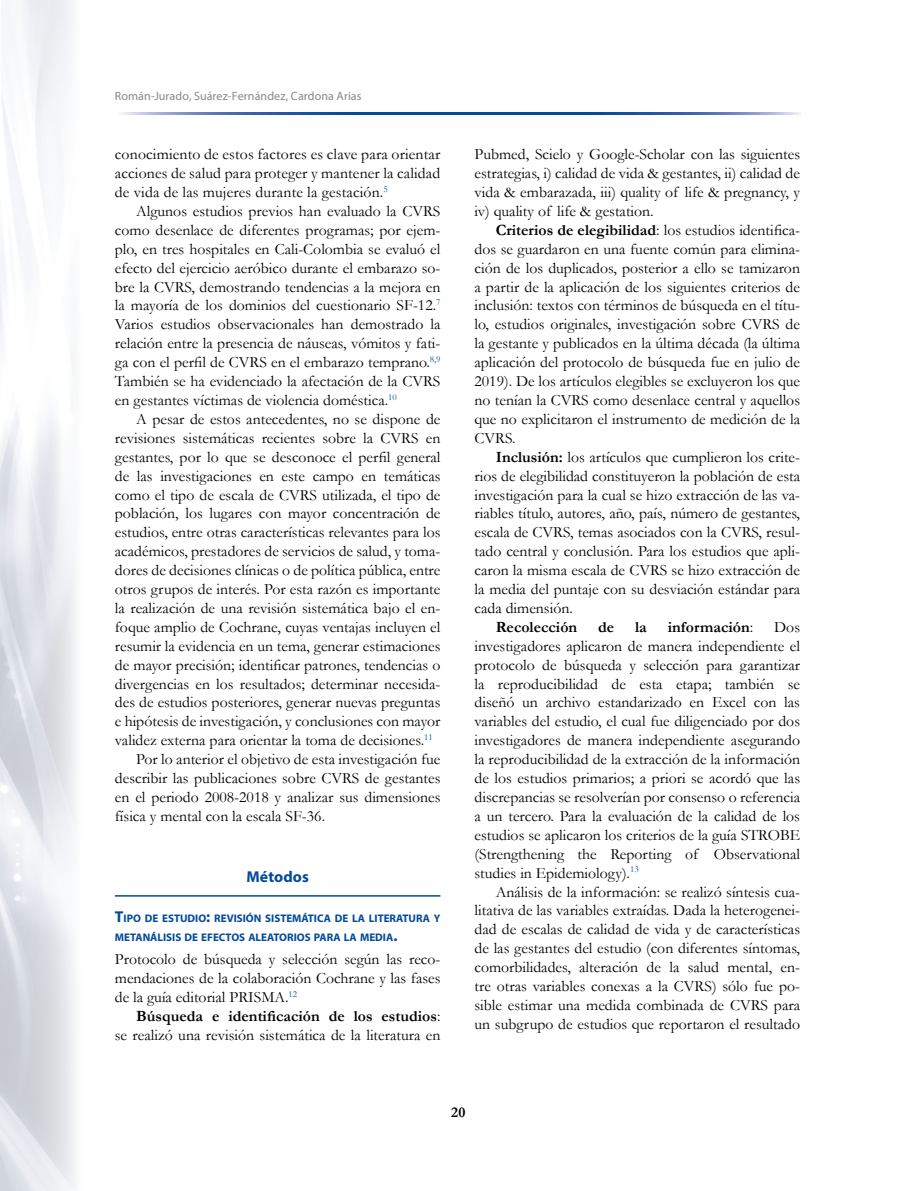
<style>
.page{position:relative;width:915px;height:1191px;background:#fff}
.page>*{position:absolute;margin:0;border:0;box-sizing:border-box;transform-origin:0 0}
.t1{font:15.75px/18.9px "Garamond";color:#000;text-align:justify}
.t2{font:700 15.75px "Garamond";color:#000}
.t3{font:700 15.75px "Myriad Pro";letter-spacing:.005em;color:#004a9a}
.t4{font:700 15px "Garamond";color:#000}
.t5{font:12px "Myriad Pro";letter-spacing:.01em;color:#878787}
.t6{font:700 10.95px/18.8px "Myriad Pro";color:#004a9a}
.s1{font-size:15.75px}
.s2{font-weight:700}
.s3{font-weight:400}
</style>
<div class="page">
<img style="left:0;top:0;width:76px;height:1191px">
<svg style="left:121px;top:112px;width:678px;height:2px"></svg>
<hr style="left:115px;top:895px;width:325px;height:1px;background:#004a9a">
<p class="t5" style="left:115px;top:89px;width:248px">Román-Jurado, Suárez-Fernández, Cardona Arias</p>
<p class="t1" style="left:115px;top:144px;width:327px">conocimiento de estos factores es clave para orientar acciones de salud para proteger y mantener la calidad de vida de las mujeres durante la gestación.<sup>5</sup></p>
<p class="t1" style="left:115px;top:201px;width:327px;text-indent:21px">Algunos estudios previos han evaluado la CVRS como desenlace de diferentes programas; por ejem&shy;plo, en tres hospitales en Cali-Colombia se evaluó el efecto del ejercicio aeróbico durante el embarazo so&shy;bre la CVRS, demostrando tendencias a la mejora en la mayoría de los dominios del cuestionario SF-12.<sup>7<br></sup>Varios estudios observacionales han demostrado la relación entre la presencia de náuseas, vómitos y fati&shy;ga con el perfil de CVRS en el embarazo temprano.<sup>8,9<br></sup>También se ha evidenciado la afectación de la CVRS en gestantes víctimas de violencia doméstica.<sup>10</sup></p>
<p class="t1" style="left:136px;top:409px;width:306px">A pesar de estos antecedentes, no se dispone de</p>
<p class="t1" style="left:115px;top:428px;width:327px">revisiones sistemáticas recientes sobre la CVRS en</p>
<p class="t1" style="left:115px;top:447px;width:327px">gestantes, por lo que se desconoce el perfil general</p>
<p class="t1" style="left:115px;top:466px;width:327px">de las investigaciones en este campo en temáticas</p>
<p class="t1" style="left:115px;top:485px;width:327px">como el tipo de escala de CVRS utilizada, el tipo de</p>
<p class="t1" style="left:115px;top:503px;width:327px">población, los lugares con mayor concentración de</p>
<p class="t1" style="left:115px;top:522px;width:327px">estudios, entre otras características relevantes para los</p>
<p class="t1" style="left:115px;top:541px;width:327px">académicos, prestadores de servicios de salud, y toma-</p>
<p class="t1" style="left:115px;top:560px;width:327px">dores de decisiones clínicas o de política pública, entre</p>
<p class="t1" style="left:115px;top:579px;width:327px">otros grupos de interés. Por esta razón es importante</p>
<p class="t1" style="left:115px;top:598px;width:327px">la realización de una revisión sistemática bajo el en-</p>
<p class="t1" style="left:115px;top:617px;width:327px">foque amplio de Cochrane, cuyas ventajas incluyen el</p>
<p class="t1" style="left:115px;top:636px;width:327px">resumir la evidencia en un tema, generar estimaciones</p>
<p class="t1" style="left:115px;top:655px;width:327px">de mayor precisión; identificar patrones, tendencias o</p>
<p class="t1" style="left:115px;top:674px;width:327px">divergencias en los resultados; determinar necesida-</p>
<p class="t1" style="left:115px;top:692px;width:327px">des de estudios posteriores, generar nuevas preguntas</p>
<p class="t1" style="left:115px;top:711px;width:327px">e hipótesis de investigación, y conclusiones con mayor</p>
<p class="t1" style="left:115px;top:730px;width:319px">validez externa para orientar la toma de decisiones.<sup>11</sup></p>
<p class="t1" style="left:136px;top:749px;width:306px">Por lo anterior el objetivo de esta investigación fue</p>
<p class="t1" style="left:115px;top:768px;width:327px">describir las publicaciones sobre CVRS de gestantes</p>
<p class="t1" style="left:115px;top:787px;width:327px">en el periodo 2008-2018 y analizar sus dimensiones</p>
<p class="t1" style="left:115px;top:806px;width:212px">física y mental con la escala SF-36.</p>
<p class="t3" style="left:246px;top:866px;width:64px">Métodos</p>
<p class="t6" style="left:115px;top:909px;width:327px"><span class="s1">T</span>IPO DE ESTUDIO<span class="s1">:</span> REVISIÓN SISTEMÁTICA DE LA LITERATURA Y<br>METANÁLISIS DE EFECTOS ALEATORIOS PARA LA MEDIA<span class="s1">.</span></p>
<p class="t1" style="left:115px;top:949px;width:327px">Protocolo de búsqueda y selección según las reco&shy;mendaciones de la colaboración Cochrane y las fases de la guía editorial PRISMA.<sup>12</sup></p>
<p class="t1" style="left:115px;top:1006px;width:327px;text-align:right"><span class="s2">Búsqueda e identificación de los estudios</span>:<br>se realizó una revisión sistemática de la literatura en</p>
<p class="t1" style="left:474px;top:144px;width:327px">Pubmed, Scielo y Google-Scholar con las siguientes estrategias, i) calidad de vida &amp; gestantes, ii) calidad de vida &amp; embarazada, iii) quality of life &amp; pregnancy, y iv) quality of life &amp; gestation.</p>
<p class="t1" style="left:474px;top:220px;width:327px;text-indent:21px"><span class="s2">Criterios de elegibilidad</span>: los estudios identifica&shy;dos se guardaron en una fuente común para elimina&shy;ción de los duplicados, posterior a ello se tamizaron a partir de la aplicación de los siguientes criterios de inclusión: textos con términos de búsqueda en el títu&shy;lo, estudios originales, investigación sobre CVRS de la gestante y publicados en la última década (la última aplicación del protocolo de búsqueda fue en julio de 2019). De los artículos elegibles se excluyeron los que no tenían la CVRS como desenlace central y aquellos que no explicitaron el instrumento de medición de la CVRS.</p>
<p class="t1" style="left:474px;top:447px;width:327px;text-indent:21px"><span class="s2">Inclusión:</span> los artículos que cumplieron los crite&shy;rios de elegibilidad constituyeron la población de esta investigación para la cual se hizo extracción de las va&shy;riables título, autores, año, país, número de gestantes, escala de CVRS, temas asociados con la CVRS, resul&shy;tado central y conclusión. Para los estudios que apli&shy;caron la misma escala de CVRS se hizo extracción de la media del puntaje con su desviación estándar para cada dimensión.</p>
<p class="t2" style="left:495px;top:616px;width:83px">Recolección</p>
<p class="t2" style="left:598px;top:616px;width:18px">de</p>
<p class="t2" style="left:635px;top:616px;width:13px">la</p>
<p class="t2" style="left:667px;top:616px;width:87px">información<span class="s3">:</span></p>
<p class="t1" style="left:474px;top:617px;width:327px;text-indent:299px">Dos investigadores aplicaron de manera independiente el protocolo de búsqueda y selección para garantizar la reproducibilidad de esta etapa; también se diseñó un archivo estandarizado en Excel con las variables del estudio, el cual fue diligenciado por dos investigadores de manera independiente asegurando la reproducibilidad de la extracción de la información de los estudios primarios; a priori se acordó que las discrepancias se resolverían por consenso o referencia a un tercero. Para la evaluación de la calidad de los estudios se aplicaron los criterios de la guía STROBE (Strengthening the Reporting of Observational studies in Epidemiology).<sup>13</sup></p>
<p class="t1" style="left:474px;top:881px;width:327px;text-indent:21px">Análisis de la información: se realizó síntesis cua&shy;litativa de las variables extraídas. Dada la heterogenei&shy;dad de escalas de calidad de vida y de características de las gestantes del estudio (con diferentes síntomas, comorbilidades, alteración de la salud mental, en&shy;tre otras variables conexas a la CVRS) sólo fue po&shy;sible estimar una medida combinada de CVRS para un subgrupo de estudios que reportaron el resultado</p>
<p class="t4" style="left:451px;top:1102px;width:16px">20</p>
</div>
